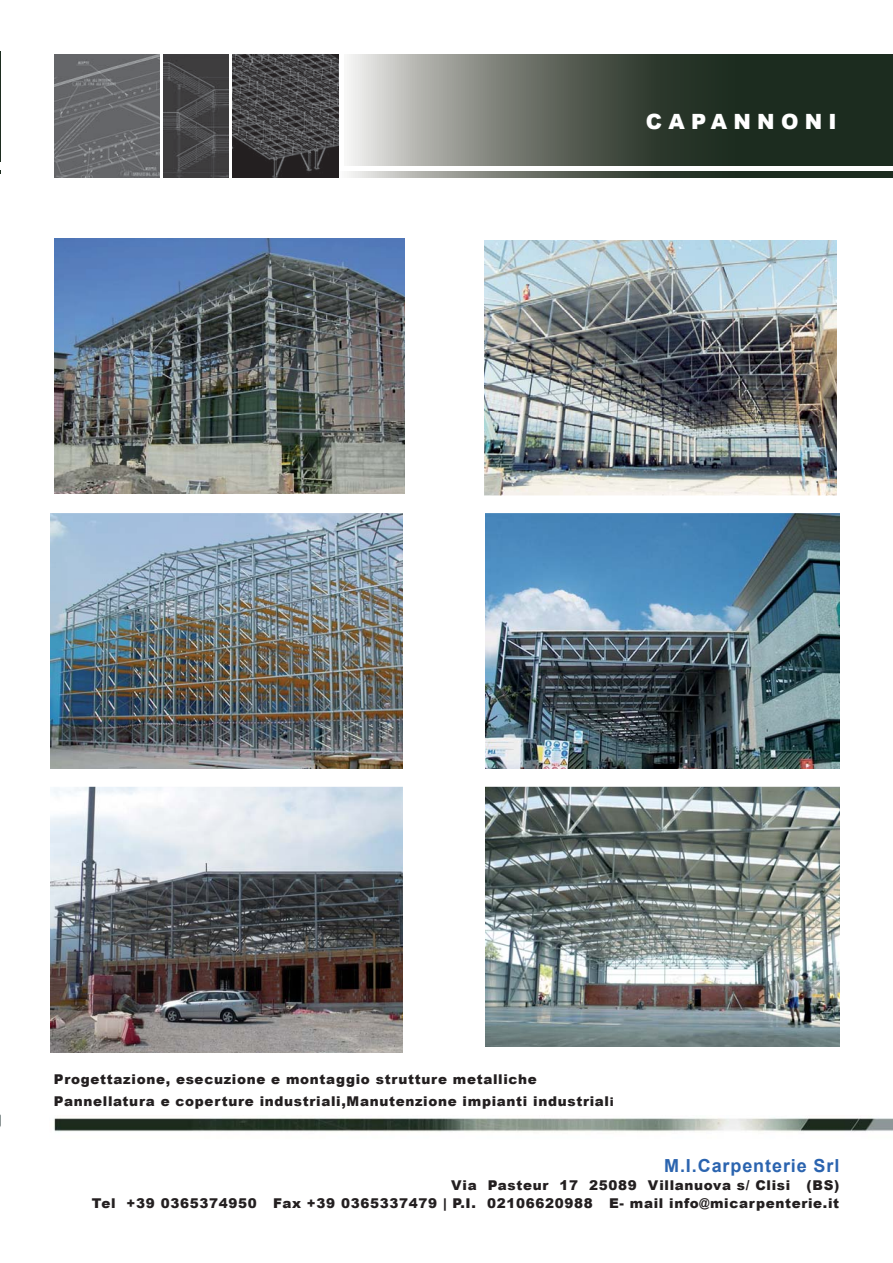
<style>
.page{position:relative;width:893px;height:1263px;background:#fff}
.page>*{position:absolute;margin:0;border:0;box-sizing:border-box;transform-origin:0 0}
.t1{font:900 21px "Arial";letter-spacing:.3em;color:#fff}
.t2{font:700 18px "Arial";letter-spacing:.05em;color:#2b64af}
.t3{font:900 13.5px/21.6px "Arial";letter-spacing:.05em;color:#231f20}
.s1{font-size:12px}
</style>
<div class="page">
<hr style="left:0;top:51px;width:1px;height:123px;background:#1c2c1f">
<div style="left:0;top:165px;width:63px;height:5px;background:#fff"></div>
<div style="left:0;top:162px;width:63px;height:5px;background:#fff"></div>
<svg style="left:0;top:1114px;width:1px;height:13px"></svg>
<svg style="left:347px;top:55px;width:546px;height:122px;background:#586157"></svg>
<img style="left:233px;top:55px;width:106px;height:122px">
<img style="left:55px;top:55px;width:104px;height:123px">
<img style="left:163px;top:55px;width:66px;height:122px">
<div style="left:340px;top:166px;width:553px;height:5px;background:#fff"></div>
<img style="left:54px;top:1118px;width:839px;height:14px">
<img style="left:54px;top:238px;width:350px;height:256px">
<img style="left:484px;top:240px;width:352px;height:255px">
<img style="left:51px;top:513px;width:352px;height:256px">
<img style="left:485px;top:513px;width:354px;height:256px">
<img style="left:485px;top:787px;width:355px;height:259px">
<img style="left:51px;top:787px;width:352px;height:265px">
<svg style="left:484px;top:495px;width:353px;height:1px"></svg>
<svg style="left:89px;top:786px;width:751px;height:1px"></svg>
<h1 class="t1" style="left:646px;top:106px;width:192px">CAPANNONI</h1>
<p class="t3" style="left:54px;top:1068px;width:561px">Progettazione, esecuzione e montaggio strutture metalliche<br>Pannellatura e coperture industriali,Manutenzione impianti industrial<span class="s1">i</span></p>
<h2 class="t2" style="left:664px;top:1155px;width:177px">M.I.Carpenterie Srl</h2>
<p class="t3" style="left:92px;top:1175px;width:749px;line-height:18px;text-align:right">Via Pasteur 17 25089 Villanuova s/ Clisi (BS)<br>Tel +39 0365374950 Fax +39 0365337479 | P.I. 02106620988 E- mail info@micarpenterie.it</p>
</div>
